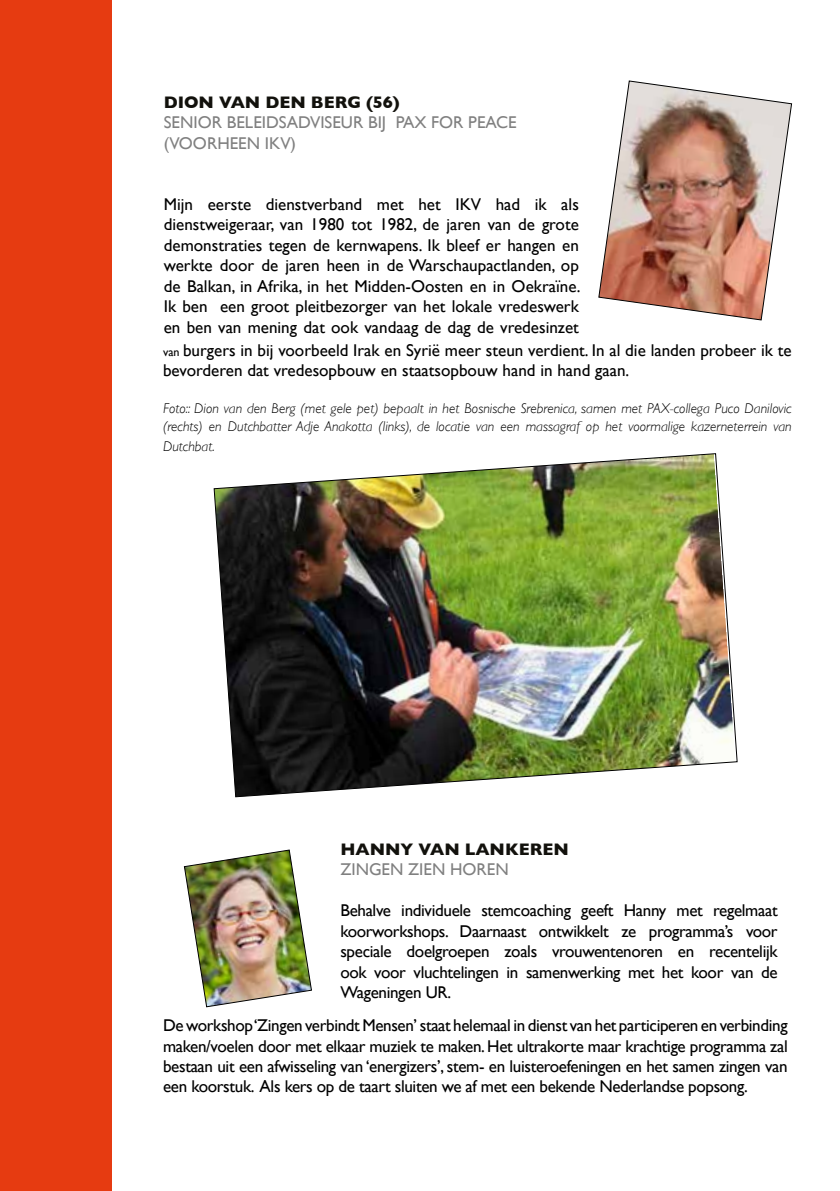
<style>
.page{position:relative;width:840px;height:1191px;background:#fff}
.page>*{position:absolute;margin:0;border:0;box-sizing:border-box;transform-origin:0 0}
.t1{font:17px/20.4px "Gill Sans";color:#000;text-align:justify}
.t2{font:17px/20.4px "Gill Sans";color:#808080}
.t3{font:700 17px "Gill Sans";color:#12110c}
.t4{font:italic 300 14.2px/17px "Gill Sans";color:#000}
.s1{font-size:12px}
</style>
<div class="page">
<div style="left:0;top:0;width:112px;height:1191px;background:#e63b11"></div>
<img style="left:184px;top:849px;width:127px;height:158px">
<img style="left:598px;top:81px;width:193px;height:239px">
<img style="left:213px;top:453px;width:524px;height:344px">
<p class="t3" style="left:164px;top:88px;width:237px">DION VAN DEN BERG (56)</p>
<p class="t2" style="left:164px;top:112px;width:354px">SENIOR BELEIDSADVISEUR BIJ PAX FOR PEACE (VOORHEEN IKV)</p>
<p class="t1" style="left:164px;top:194px;width:418px">Mijn eerste dienstverband met het IKV had ik als dienstweigeraar, van 1980 tot 1982, de jaren van de grote demonstraties tegen de kernwapens. Ik bleef er hangen en werkte door de jaren heen in de Warschaupactlanden, op de Balkan, in Afrika, in het Midden-Oosten en in Oekraïne.<br>Ik ben een groot pleitbezorger van het lokale vredeswerk en ben van mening dat ook vandaag de dag de vredesinzet</p>
<p class="t1" style="left:163px;top:339px;width:629px"><span class="s1">van</span> burgers in bij voorbeeld Irak en Syrië meer steun verdient. In al die landen probeer ik te bevorderen dat vredesopbouw en staatsopbouw hand in hand gaan.</p>
<p class="t4" style="left:163px;top:400px;width:629px">Foto:: Dion van den Berg (met gele pet) bepaalt in het Bosnische Srebrenica, samen met PAX-collega Puco Danilovic (rechts) en Dutchbatter Adje Anakotta (links), de locatie van een massagraf op het voormalige kazerneterrein van</p>
<p class="t4" style="left:163px;top:438px;width:53px">Dutchbat.</p>
<p class="t3" style="left:340px;top:835px;width:230px">HANNY VAN LANKEREN</p>
<p class="t2" style="left:340px;top:859px;width:170px">ZINGEN ZIEN HOREN</p>
<p class="t1" style="left:340px;top:900px;width:438px">Behalve individuele stemcoaching geeft Hanny met regelmaat koorworkshops. Daarnaast ontwikkelt ze programma’s voor speciale doelgroepen zoals vrouwentenoren en recentelijk ook voor vluchtelingen in samenwerking met het koor van de Wageningen UR.</p>
<p class="t1" style="left:163px;top:1015px;width:625px">De workshop ‘Zingen verbindt Mensen’ staat helemaal in dienst van het participeren en verbinding maken/voelen door met elkaar muziek te maken. Het ultrakorte maar krachtige programma zal bestaan uit een afwisseling van ‘energizers’, stem- en luisteroefeningen en het samen zingen van een koorstuk. Als kers op de taart sluiten we af met een bekende Nederlandse popsong.</p>
</div>
